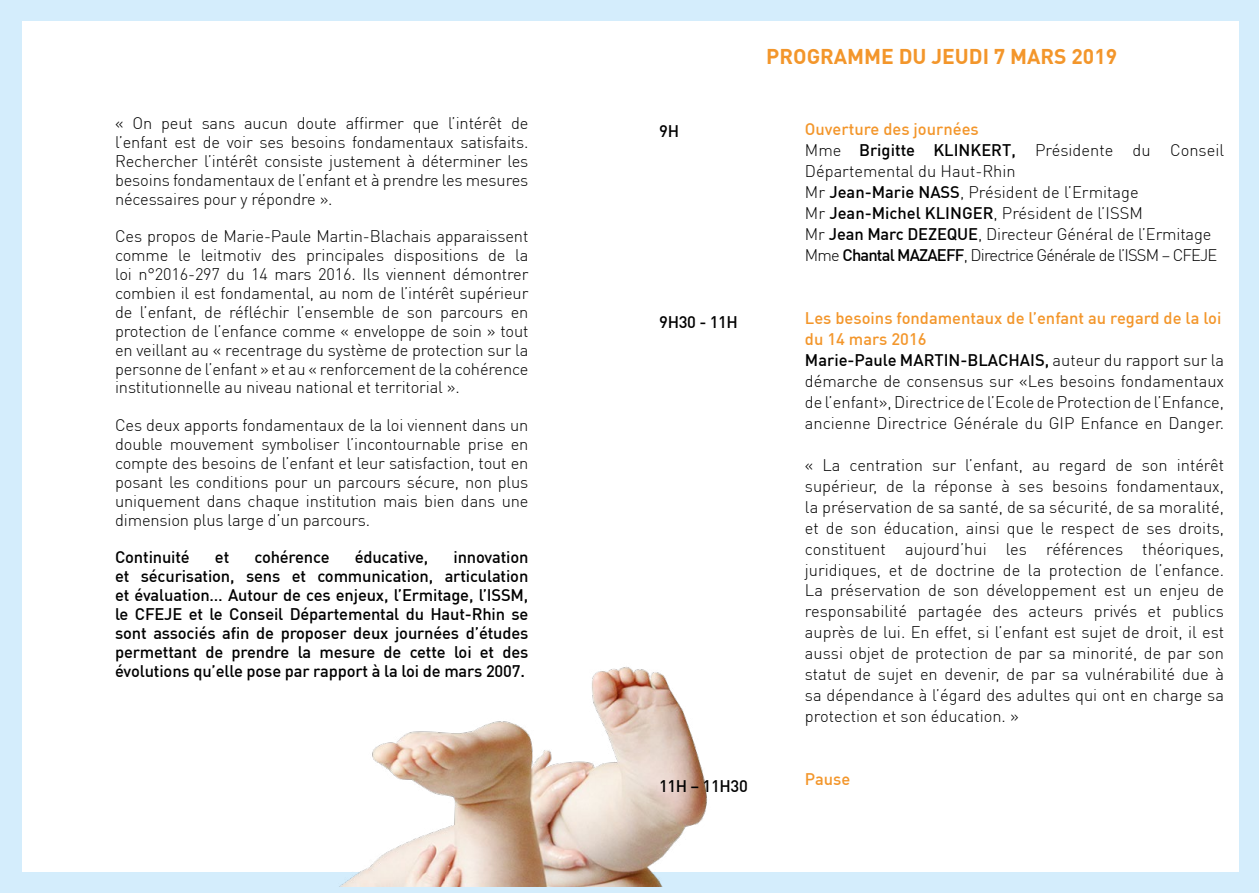
<style>
.page{position:relative;width:1259px;height:893px;background:#d4edfc}
.page>*{position:absolute;margin:0;border:0;box-sizing:border-box;transform-origin:0 0}
.t1{font:700 21px "DIN Pro";color:#f3962b}
.t2{font:300 16.5px/21px "DIN Pro";letter-spacing:-.005em;color:#000;text-align:justify}
.t3{font:500 16.5px/18.9px "DIN Pro";letter-spacing:-.01em;color:#000;text-align:justify}
.t4{font:500 16.5px "DIN Pro";color:#f3962b}
.s1{font-weight:500;color:#f3962b}
.s2{font-weight:500}
</style>
<div class="page">
<div style="left:23px;top:21px;width:1216px;height:851px;background:#fff"></div>
<img style="left:340px;top:667px;width:367px;height:219px">
<p class="t2" style="left:115px;top:114px;width:415px;line-height:18.9px">« On peut sans aucun doute affirmer que l’intérêt de l’enfant est de voir ses besoins fondamentaux satisfaits.<br>Rechercher l’intérêt consiste justement à déterminer les besoins fondamentaux de l’enfant et à prendre les mesures nécessaires pour y répondre ».</p>
<p class="t2" style="left:115px;top:227px;width:415px;line-height:18.9px">Ces propos de Marie-Paule Martin-Blachais apparaissent comme le leitmotiv des principales dispositions de la loi n°2016-297 du 14 mars 2016. Ils viennent démontrer combien il est fondamental, au nom de l’intérêt supérieur de l’enfant, de réfléchir l’ensemble de son parcours en protection de l’enfance comme « enveloppe de soin » tout en veillant au « recentrage du système de protection sur la personne de l’enfant » et au « renforcement de la cohérence institutionnelle au niveau national et territorial ».</p>
<p class="t2" style="left:115px;top:416px;width:415px;line-height:18.9px">Ces deux apports fondamentaux de la loi viennent dans un double mouvement symboliser l’incontournable prise en compte des besoins de l’enfant et leur satisfaction, tout en posant les conditions pour un parcours sécure, non plus uniquement dans chaque institution mais bien dans une dimension plus large d’un parcours.</p>
<p class="t3" style="left:115px;top:547px;width:76px">Continuité</p>
<p class="t3" style="left:215px;top:547px;width:16px">et</p>
<p class="t3" style="left:254px;top:547px;width:77px">cohérence</p>
<p class="t3" style="left:355px;top:547px;width:75px">éducative,</p>
<p class="t3" style="left:115px;top:547px;width:415px;text-indent:338px">innovation et sécurisation, sens et communication, articulation et évaluation… Autour de ces enjeux, l’Ermitage, l’ISSM, le CFEJE et le Conseil Départemental du Haut-Rhin se sont associés afin de proposer deux journées d’études permettant de prendre la mesure de cette loi et des évolutions qu’elle pose par rapport à la loi de mars 2007.</p>
<p class="t1" style="left:766px;top:42px;width:352px">PROGRAMME DU JEUDI 7 MARS 2019</p>
<p class="t3" style="left:659px;top:121px;width:21px">9H</p>
<p class="t3" style="left:659px;top:312px;width:80px">9H30 - 11H</p>
<p class="t3" style="left:659px;top:776px;width:90px">11H – 11H30</p>
<p class="t2" style="left:805px;top:118px;width:421px;text-align:left"><span class="s1">Ouverture des journées<br></span>Mme <span class="s2">Brigitte KLINKERT,</span> Présidente du Conseil Départemental du Haut-Rhin<br>Mr <span class="s2">Jean-Marie NASS</span>, Président de l’Ermitage<br>Mr <span class="s2">Jean-Michel KLINGER</span>, Président de l’ISSM<br>Mr <span class="s2">Jean Marc DEZEQUE</span>, Directeur Général de l’Ermitage Mme <span class="s2">Chantal MAZAEFF</span>, Directrice Générale de l’ISSM – CFEJE</p>
<p class="t2" style="left:805px;top:307px;width:421px;text-align:left"><span class="s1">Les besoins fondamentaux de l’enfant au regard de la loi du 14 mars 2016<br></span><span class="s2">Marie-Paule MARTIN-BLACHAIS,</span> auteur du rapport sur la démarche de consensus sur «Les besoins fondamentaux de l’enfant», Directrice de l’Ecole de Protection de l’Enfance, ancienne Directrice Générale du GIP Enfance en Danger.</p>
<p class="t2" style="left:805px;top:454px;width:421px">« La centration sur l’enfant, au regard de son intérêt supérieur, de la réponse à ses besoins fondamentaux, la préservation de sa santé, de sa sécurité, de sa moralité, et de son éducation, ainsi que le respect de ses droits, constituent aujourd’hui les références théoriques, juridiques, et de doctrine de la protection de l’enfance.<br>La préservation de son développement est un enjeu de responsabilité partagée des acteurs privés et publics auprès de lui. En effet, si l’enfant est sujet de droit, il est aussi objet de protection de par sa minorité, de par son statut de sujet en devenir, de par sa vulnérabilité due à sa dépendance à l’égard des adultes qui ont en charge sa protection et son éducation. »</p>
<p class="t4" style="left:805px;top:769px;width:47px">Pause</p>
</div>
